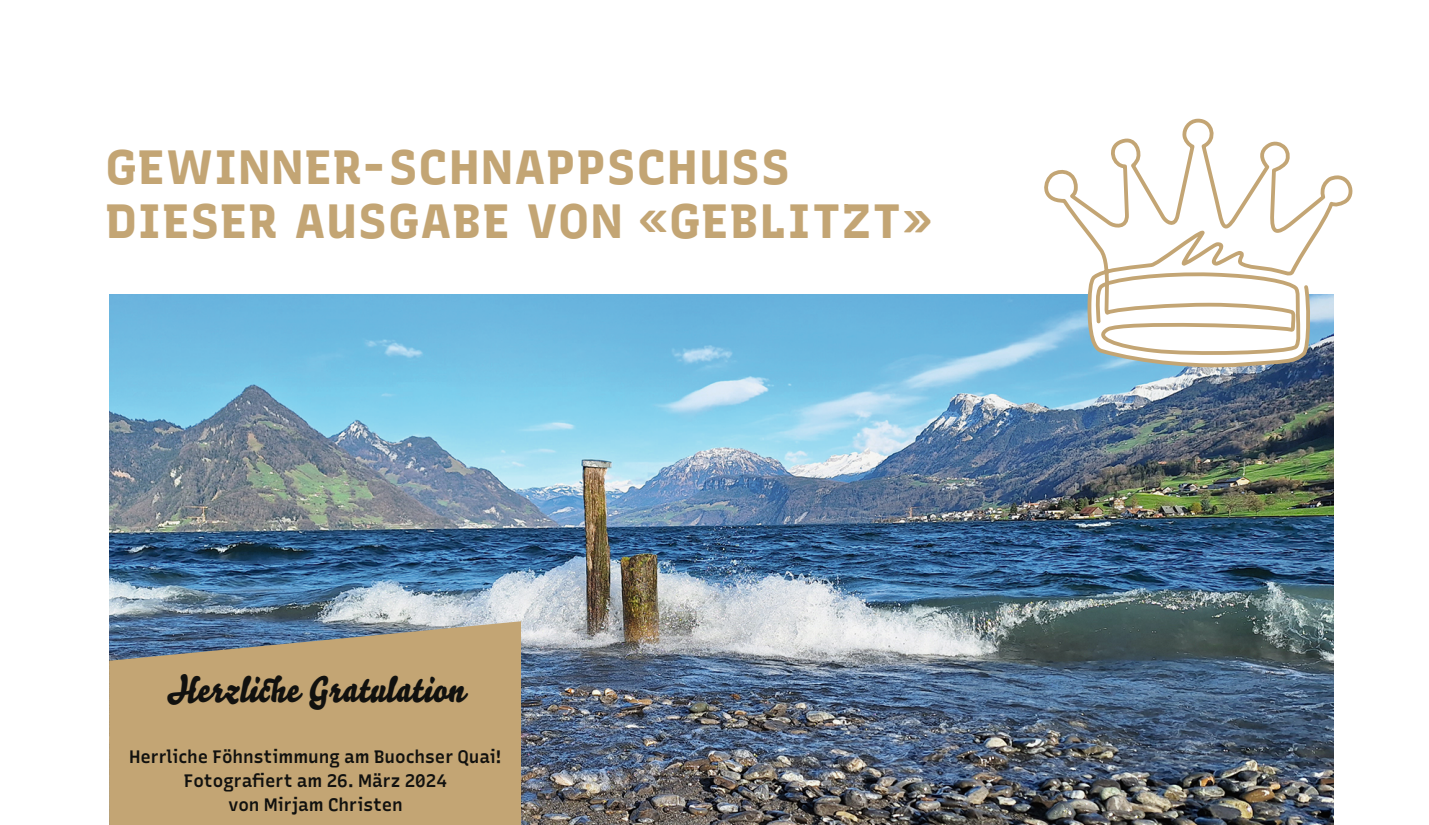
<style>
.page{position:relative;width:1429px;height:825px;background:#fff}
.page>*{position:absolute;margin:0;border:0;box-sizing:border-box;transform-origin:0 0}
.t1{font:800 48px/54px "Recursive";letter-spacing:.025em;color:#c3a574}
.t2{font:36px "Bello Script Pro";letter-spacing:.01em;color:#11110f}
.t3{font:600 18px/24px "Recursive";letter-spacing:-.005em;color:#11110f;text-align:center}
</style>
<div class="page">
<img style="left:109px;top:295px;width:1225px;height:530px">
<svg style="left:109px;top:621px;width:412px;height:204px;background:#b8a077"></svg>
<svg style="left:1040px;top:118px;width:313px;height:250px"></svg>
<h1 class="t1" style="left:106px;top:138px;width:827px">GEWINNER-SCHNAPPSCHUSS<br>DIESER AUSGABE VON «GEBLITZT»</h1>
<h2 class="t2" style="left:166px;top:661px;width:299px">Herzliche Gratulation</h2>
<p class="t3" style="left:129px;top:744px;width:374px">Herrliche Föhnstimmung am Buochser Quai!<br>Fotografiert am 26. März 2024<br>von Mirjam Christen</p>
</div>
